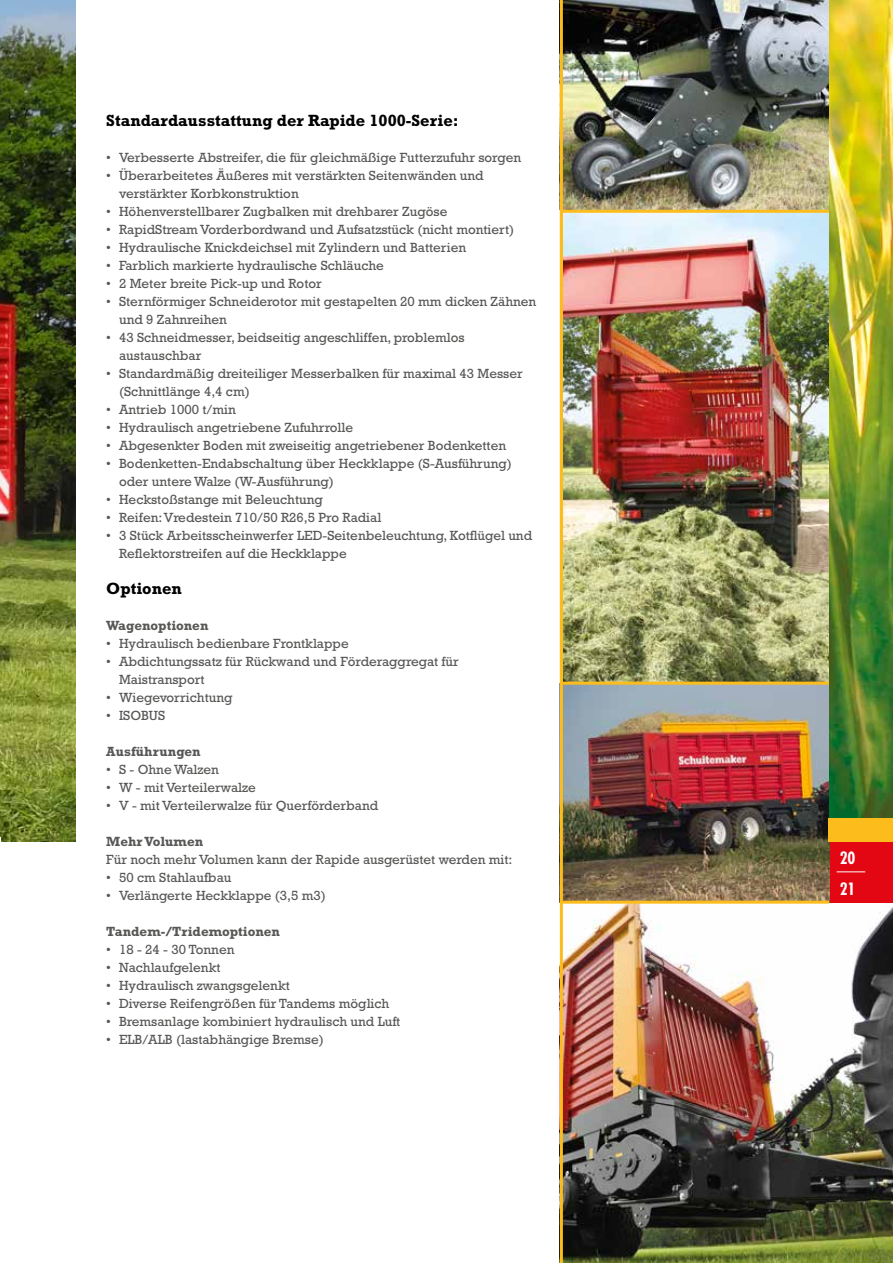
<style>
.page{position:relative;width:893px;height:1263px;background:#fff}
.page>*{position:absolute;margin:0;border:0;box-sizing:border-box;transform-origin:0 0}
.t1{font:700 16.5px "Rockwell Std";color:#000}
.t2{font:700 condensed 16.5px "Futura";color:#fff}
.t3{font:13.5px/18px "Rockwell";color:#575756}
.t4{font:700 13.5px "Rockwell";color:#575756}
.t5{font:700 13.5px "Rockwell Std";color:#575756}
</style>
<div class="page">
<img style="left:0;top:0;width:75px;height:842px">
<hr style="left:0;top:838px;width:1px;height:425px;background:#fff">
<div style="left:829px;top:842px;width:64px;height:62px;background:#e30613"></div>
<svg style="left:837px;top:871px;width:28px;height:1px"></svg>
<img style="left:563px;top:0;width:266px;height:210px">
<img style="left:563px;top:685px;width:266px;height:216px">
<img style="left:564px;top:214px;width:265px;height:467px">
<img style="left:563px;top:904px;width:330px;height:359px">
<img style="left:829px;top:0;width:64px;height:819px">
<div style="left:829px;top:819px;width:64px;height:23px;background:#fcbd1c"></div>
<hr style="left:561px;top:901px;width:268px;height:3px;background:#fcbd1c">
<hr style="left:560px;top:0;width:3px;height:1263px;background:#fcbd1c">
<p class="t1" style="left:106px;top:111px;width:354px">Standardausstattung der Rapide 1000-Serie:</p>
<p class="t3" style="left:106px;top:148px;width:416px">• Verbesserte Abstreifer, die für gleichmäßige Futterzufuhr sorgen</p>
<p class="t3" style="left:119px;top:166px;width:366px;text-indent:-13px">• Überarbeitetes Äußeres mit verstärkten Seitenwänden und verstärkter Korbkonstruktion</p>
<p class="t3" style="left:106px;top:202px;width:343px">• Höhenverstellbarer Zugbalken mit drehbarer Zugöse</p>
<p class="t3" style="left:106px;top:220px;width:409px">• RapidStream Vorderbordwand und Aufsatzstück (nicht montiert)</p>
<p class="t3" style="left:106px;top:238px;width:361px">• Hydraulische Knickdeichsel mit Zylindern und Batterien</p>
<p class="t3" style="left:106px;top:256px;width:279px">• Farblich markierte hydraulische Schläuche</p>
<p class="t3" style="left:106px;top:274px;width:217px">• 2 Meter breite Pick-up und Rotor</p>
<p class="t3" style="left:119px;top:292px;width:419px;text-indent:-13px">• Sternförmiger Schneiderotor mit gestapelten 20 mm dicken Zähnen und 9 Zahnreihen</p>
<p class="t3" style="left:119px;top:328px;width:347px;text-indent:-13px">• 43 Schneidmesser, beidseitig angeschliffen, problemlos austauschbar</p>
<p class="t3" style="left:119px;top:364px;width:405px;text-indent:-13px">• Standardmäßig dreiteiliger Messerbalken für maximal 43 Messer (Schnittlänge 4,4 cm)</p>
<p class="t3" style="left:106px;top:400px;width:131px">• Antrieb 1000 t/min</p>
<p class="t3" style="left:106px;top:418px;width:248px">• Hydraulisch angetriebene Zufuhrrolle</p>
<p class="t3" style="left:106px;top:436px;width:401px">• Abgesenkter Boden mit zweiseitig angetriebener Bodenketten</p>
<p class="t3" style="left:119px;top:454px;width:394px;text-indent:-13px">• Bodenketten-Endabschaltung über Heckklappe (S-Ausführung) oder untere Walze (W-Ausführung)</p>
<p class="t3" style="left:106px;top:490px;width:218px">• Heckstoßstange mit Beleuchtung</p>
<p class="t3" style="left:106px;top:508px;width:277px">• Reifen: Vredestein 710/50 R26,5 Pro Radial</p>
<p class="t3" style="left:119px;top:526px;width:415px;text-indent:-13px">• 3 Stück Arbeitsscheinwerfer LED-Seitenbeleuchtung, Kotflügel und<br>Reflektorstreifen auf die Heckklappe</p>
<p class="t1" style="left:106px;top:579px;width:77px">Optionen</p>
<p class="t5" style="left:106px;top:617px;width:104px">Wagenoptionen</p>
<p class="t3" style="left:106px;top:634px;width:244px">• Hydraulisch bedienbare Frontklappe</p>
<p class="t3" style="left:119px;top:652px;width:341px;text-indent:-13px">• Abdichtungssatz für Rückwand und Förderaggregat für<br>Maistransport</p>
<p class="t3" style="left:106px;top:688px;width:128px">• Wiegevorrichtung</p>
<p class="t3" style="left:106px;top:706px;width:60px">• ISOBUS</p>
<p class="t5" style="left:106px;top:743px;width:96px">Ausführungen</p>
<p class="t3" style="left:106px;top:760px;width:114px">• S - Ohne Walzen</p>
<p class="t3" style="left:106px;top:778px;width:151px">• W - mit Verteilerwalze</p>
<p class="t3" style="left:106px;top:796px;width:273px">• V - mit Verteilerwalze für Querförderband</p>
<p class="t4" style="left:106px;top:833px;width:98px">Mehr Volumen</p>
<p class="t3" style="left:106px;top:850px;width:408px">Für noch mehr Volumen kann der Rapide ausgerüstet werden mit:</p>
<p class="t3" style="left:106px;top:868px;width:127px">• 50 cm Stahlaufbau</p>
<p class="t3" style="left:106px;top:886px;width:221px">• Verlängerte Heckklappe (3,5 m3)</p>
<p class="t4" style="left:106px;top:923px;width:175px">Tandem-/Tridemoptionen</p>
<p class="t3" style="left:106px;top:940px;width:130px">• 18 - 24 - 30 Tonnen</p>
<p class="t3" style="left:106px;top:958px;width:116px">• Nachlaufgelenkt</p>
<p class="t3" style="left:106px;top:976px;width:185px">• Hydraulisch zwangsgelenkt</p>
<p class="t3" style="left:106px;top:994px;width:285px">• Diverse Reifengrößen für Tandems möglich</p>
<p class="t3" style="left:106px;top:1012px;width:296px">• Bremsanlage kombiniert hydraulisch und Luft</p>
<p class="t3" style="left:106px;top:1030px;width:219px">• ELB/ALB (lastabhängige Bremse)</p>
<p class="t2" style="left:840px;top:848px;width:17px">20</p>
<p class="t2" style="left:840px;top:878px;width:17px">21</p>
</div>
